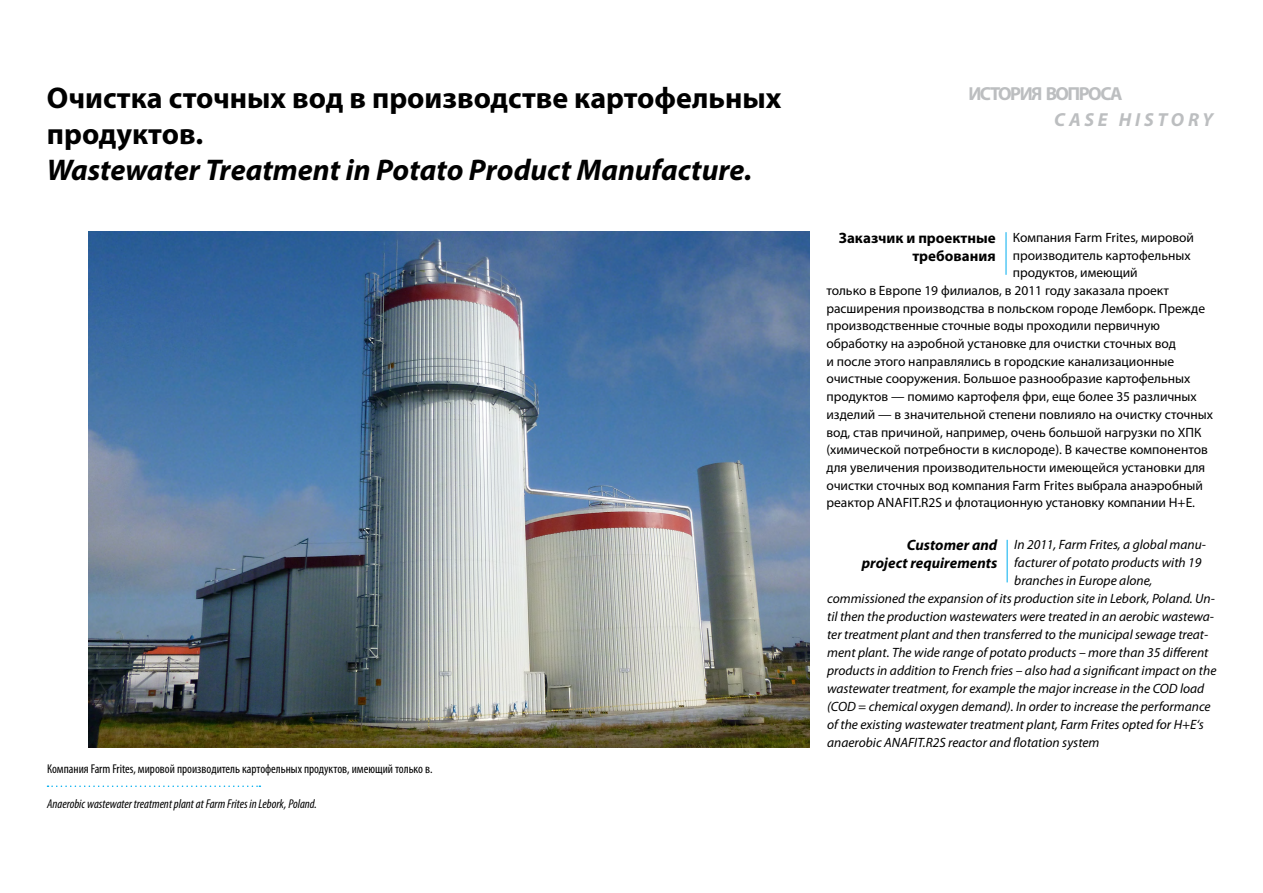
<style>
.page{position:relative;width:1263px;height:893px;background:#fff}
.page>*{position:absolute;margin:0;border:0;box-sizing:border-box;transform-origin:0 0}
.t1{font:700 30px/36px "Myriad Pro";color:#000}
.t2{font:italic 700 30px "Myriad Pro";color:#000}
.t3{font:700 18.9px "Myriad Pro";letter-spacing:-.08em;color:#bcbec0}
.t4{font:italic 700 18.9px "Myriad Pro";letter-spacing:.2em;color:#bcbec0}
.t5{font:italic 700 15px/18px "Myriad Pro";color:#000;text-align:right}
.t6{font:700 15px/18px "Myriad Pro";color:#000;text-align:right}
.t7{font:13.5px "Myriad Pro";color:#000}
.t8{font:italic 13.5px "Myriad Pro";color:#000}
.t9{font:condensed 12.75px "Myriad Pro";color:#000}
.t10{font:italic condensed 12.75px "Myriad Pro";color:#000}
</style>
<div class="page">
<img style="left:89px;top:232px;width:720px;height:515px">
<svg style="left:46px;top:684px;width:273px;height:103px"></svg>
<hr style="left:1007px;top:540px;width:1px;height:42px;background:#00aeef">
<hr style="left:1006px;top:232px;width:1px;height:43px;background:#00aeef">
<h1 class="t1" style="left:47px;top:78px;width:736px">Очистка сточных вод в производстве картофельных продуктов.</h1>
<h1 class="t2" style="left:47px;top:150px;width:707px">Wastewater Treatment in Potato Product Manufacture.</h1>
<p class="t9" style="left:47px;top:761px;width:387px">Компания Farm Frites, мировой производитель картофельных продуктов, имеющий только в.</p>
<p class="t10" style="left:47px;top:796px;width:271px">Anaerobic wastewater treatment plant at Farm Frites in Lebork, Poland.</p>
<h2 class="t3" style="left:968px;top:82px;width:156px">ИСТОРИЯ ВОПРОСА</h2>
<h2 class="t4" style="left:1054px;top:107px;width:161px">CASE HISTORY</h2>
<p class="t7" style="left:1013px;top:229px;width:183px">Компания Farm Frites, мировой</p>
<p class="t7" style="left:1013px;top:247px;width:179px">производитель картофельных</p>
<p class="t7" style="left:1013px;top:264px;width:127px">продуктов, имеющий</p>
<p class="t7" style="left:826px;top:282px;width:344px">только в Европе 19 филиалов, в 2011 году заказала проект</p>
<p class="t7" style="left:826px;top:300px;width:380px">расширения производства в польском городе Лемборк. Прежде</p>
<p class="t7" style="left:826px;top:317px;width:335px">производственные сточные воды проходили первичную</p>
<p class="t7" style="left:826px;top:335px;width:351px">обработку на аэробной установке для очистки сточных вод</p>
<p class="t7" style="left:826px;top:353px;width:349px">и после этого направлялись в городские канализационные</p>
<p class="t7" style="left:826px;top:371px;width:366px">очистные сооружения. Большое разнообразие картофельных</p>
<p class="t7" style="left:826px;top:388px;width:372px">продуктов — помимо картофеля фри, еще более 35 различных</p>
<p class="t7" style="left:826px;top:406px;width:388px">изделий — в значительной степени повлияло на очистку сточных</p>
<p class="t7" style="left:826px;top:424px;width:376px">вод, став причиной, например, очень большой нагрузки по ХПК</p>
<p class="t7" style="left:826px;top:441px;width:383px">(химической потребности в кислороде). В качестве компонентов</p>
<p class="t7" style="left:826px;top:459px;width:380px">для увеличения производительности имеющейся установки для</p>
<p class="t7" style="left:826px;top:477px;width:378px">очистки сточных вод компания Farm Frites выбрала анаэробный</p>
<p class="t7" style="left:826px;top:494px;width:370px">реактор ANAFIT.R2S и флотационную установку компании H+E.</p>
<p class="t6" style="left:839px;top:228px;width:158px">Заказчик и проектные требования</p>
<p class="t8" style="left:1014px;top:536px;width:193px">In 2011, Farm Frites, a global manu-</p>
<p class="t8" style="left:1014px;top:554px;width:189px">facturer of potato products with 19</p>
<p class="t8" style="left:1014px;top:572px;width:140px">branches in Europe alone,</p>
<p class="t8" style="left:827px;top:590px;width:389px">commissioned the expansion of its production site in Lebork, Poland. Un-</p>
<p class="t8" style="left:827px;top:608px;width:388px">til then the production wastewaters were treated in an aerobic wastewa-</p>
<p class="t8" style="left:827px;top:626px;width:383px">ter treatment plant and then transferred to the municipal sewage treat-</p>
<p class="t8" style="left:827px;top:644px;width:383px">ment plant. The wide range of potato products – more than 35 different</p>
<p class="t8" style="left:827px;top:662px;width:391px">products in addition to French fries – also had a significant impact on the</p>
<p class="t8" style="left:827px;top:680px;width:379px">wastewater treatment, for example the major increase in the COD load</p>
<p class="t8" style="left:827px;top:698px;width:385px">(COD = chemical oxygen demand). In order to increase the performance</p>
<p class="t8" style="left:827px;top:716px;width:378px">of the existing wastewater treatment plant, Farm Frites opted for H+E‘s</p>
<p class="t8" style="left:827px;top:734px;width:274px">anaerobic ANAFIT.R2S reactor and flotation system</p>
<p class="t5" style="left:862px;top:536px;width:137px">Customer and project requirements</p>
</div>
